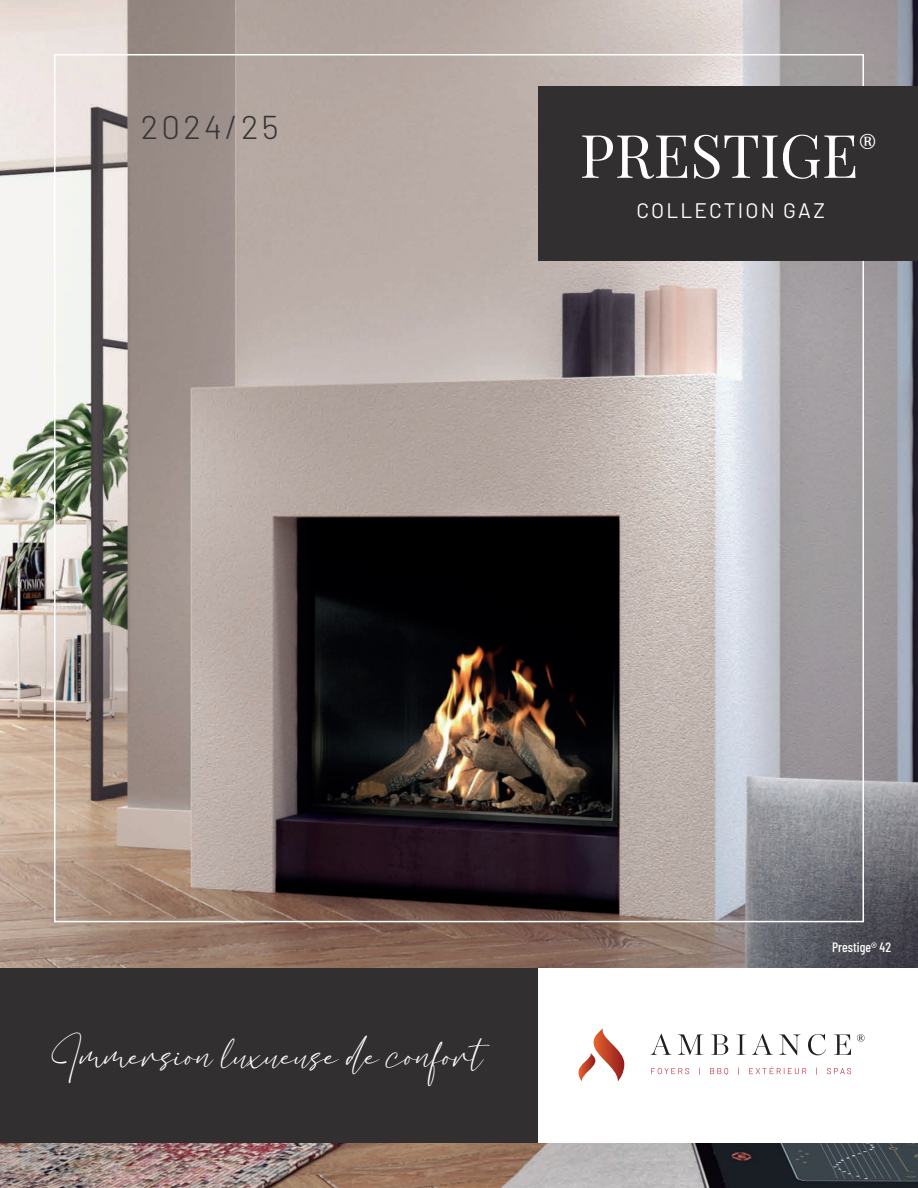
<style>
.page{position:relative;width:918px;height:1188px;background:#fff}
.page>*{position:absolute;margin:0;border:0;box-sizing:border-box;transform-origin:0 0}
.t1{font:60px "Playfair Display";color:#fff}
.t2{font:40.5px "Bacalisties";color:#fff}
.t3{font:300 33px "Barlow";letter-spacing:.1em;color:#363536}
.t4{font:21px "Barlow";letter-spacing:.1em;color:#fff}
.t5{font:500 13.5px "Barlow Condensed";color:#fff}
</style>
<div class="page">
<img style="left:0;top:0;width:918px;height:1188px">
<div style="left:0;top:968px;width:538px;height:175px;background:#312f30"></div>
<div style="left:538px;top:968px;width:380px;height:175px;background:#fff"></div>
<div style="left:538px;top:86px;width:380px;height:175px;background:#312f30"></div>
<svg style="left:578px;top:1028px;width:46px;height:53px"></svg>
<svg style="left:651px;top:1034px;width:21px;height:21px"></svg>
<svg style="left:678px;top:1034px;width:26px;height:21px"></svg>
<svg style="left:711px;top:1034px;width:17px;height:21px"></svg>
<svg style="left:736px;top:1034px;width:10px;height:21px"></svg>
<svg style="left:752px;top:1034px;width:21px;height:21px"></svg>
<svg style="left:779px;top:1034px;width:22px;height:21px"></svg>
<svg style="left:808px;top:1034px;width:18px;height:21px"></svg>
<svg style="left:834px;top:1034px;width:17px;height:21px"></svg>
<svg style="left:857px;top:1034px;width:8px;height:8px"></svg>
<svg style="left:651px;top:1068px;width:38px;height:6px"></svg>
<svg style="left:710px;top:1068px;width:18px;height:7px"></svg>
<svg style="left:749px;top:1066px;width:57px;height:8px"></svg>
<svg style="left:827px;top:1068px;width:24px;height:6px"></svg>
<p class="t3" style="left:141px;top:104px;width:139px">2024/25</p>
<h1 class="t1" style="left:580px;top:108px;width:299px">PRESTIGE<sup>®</sup></h1>
<p class="t4" style="left:636px;top:196px;width:190px">COLLECTION GAZ</p>
<p class="t2" style="left:52px;top:1021px;width:434px">Immersion luxueuse de confort</p>
<p class="t5" style="left:832px;top:938px;width:60px">Prestige® 42</p>
</div>
